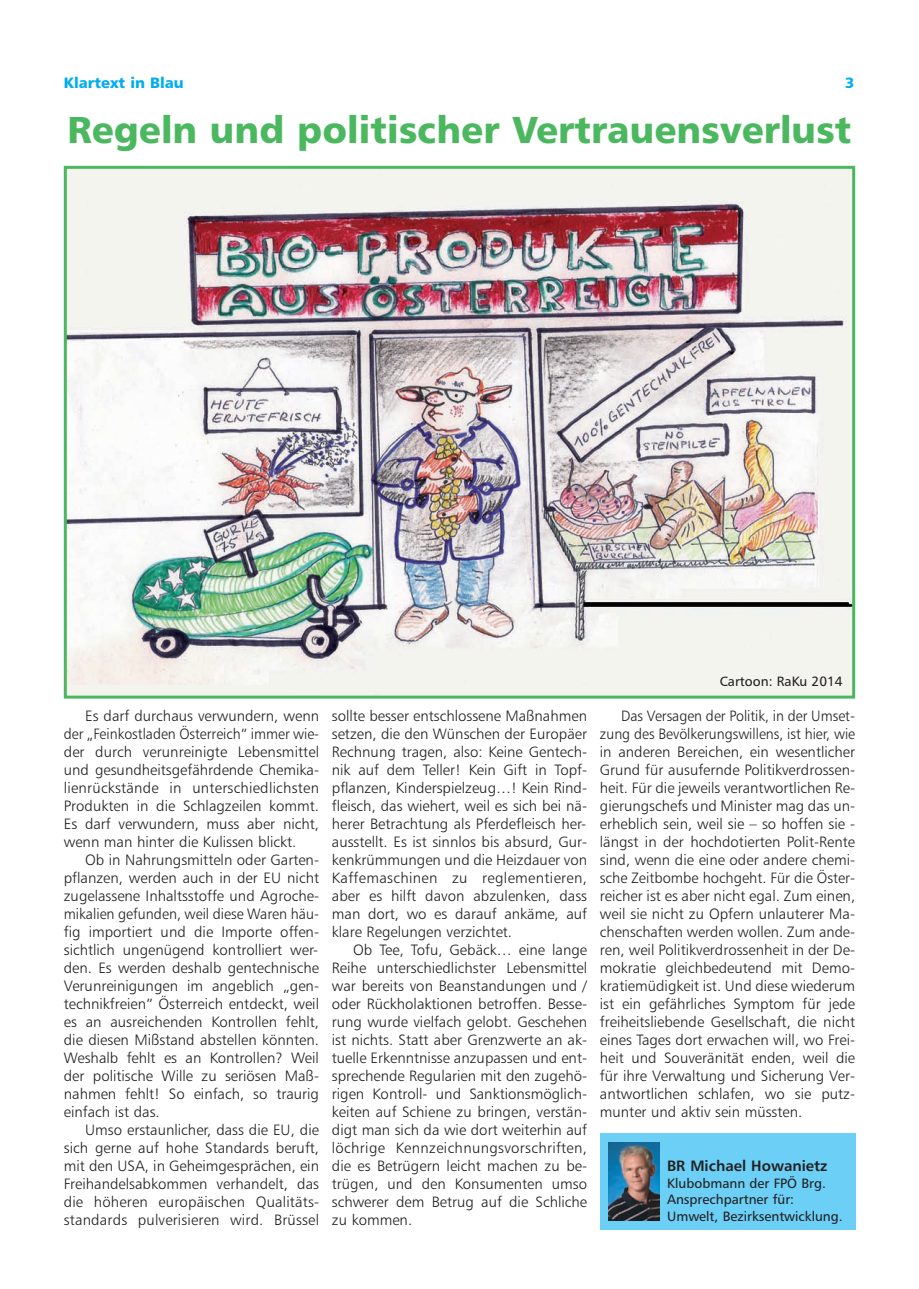
<style>
.page{position:relative;width:919px;height:1289px;background:#fff}
.page>*{position:absolute;margin:0;border:0;box-sizing:border-box;transform-origin:0 0}
.t1{font:37.5px "Humanist 777 BT Black B";color:#4bb860}
.t2{font:15px/18px "Humanist 777 BT Light B";color:#231f20;text-align:justify}
.t3{font:15px/18px "Humanist 777 BT Light B";color:#231f20;text-align:justify;scale:.95 1}
.t4{font:15px "Humanist 777 BT Bold B";color:#231f20}
.t5{font:15px "Humanist 777 BT Black B";color:#00aeef}
.t6{font:13.5px/16.2px "Humanist 777 BT Roman B";color:#231f20}
</style>
<div class="page">
<div style="left:600px;top:1132px;width:255px;height:97px;background:#6bcff6"></div>
<img style="left:608px;top:1142px;width:51px;height:78px">
<img style="left:68px;top:170px;width:783px;height:524px">
<div style="left:64px;top:166px;width:791px;height:532px;border:3px solid #4bb860"></div>
<p class="t5" style="left:64px;top:77px;width:121px">Klartext in Blau</p>
<p class="t5" style="left:845px;top:77px;width:11px">3</p>
<h1 class="t1" style="left:67px;top:115px;width:785px">Regeln und politischer Vertrauensverlust</h1>
<p class="t2" style="left:64px;top:708px;width:257px;text-indent:21px">Es darf durchaus verwundern, wenn der „Feinkostladen Österreich“ immer wie - der durch verunreinigte Lebensmittel und gesundheitsgefährdende Chemi ka - lienrückstände in unterschiedlichsten Pro dukten in die Schlagzeilen kommt.<br>Es darf verwundern, muss aber nicht, wenn man hinter die Kulissen blickt.</p>
<p class="t2" style="left:64px;top:852px;width:257px;text-indent:21px">Ob in Nahrungsmitteln oder Garten - pflanzen, werden auch in der EU nicht zu gelassene Inhaltsstoffe und Agroche - mikalien gefunden, weil diese Waren häu - fig importiert und die Importe offen&shy;sichtlich ungenügend kontrolliert wer&shy;den. Es werden deshalb gentechnische Verunreinigungen im angeblich „gen&shy;technikfreien“ Österreich entdeckt, weil es an ausreichenden Kontrollen fehlt, die diesen Mißstand abstellen könnten.<br>Weshalb fehlt es an Kontrollen? Weil der politische Wille zu seriösen Maß - nah men fehlt! So einfach, so traurig ein fach ist das.</p>
<p class="t2" style="left:64px;top:1122px;width:257px;text-indent:21px">Umso erstaunlicher, dass die EU, die sich gerne auf hohe Standards beruft, mit den USA, in Geheimgesprächen, ein Freihandelsabkommen verhandelt, das die höheren europäischen Quali täts - stan dards pulverisieren wird. Brüssel</p>
<p class="t2" style="left:332px;top:708px;width:257px">soll te besser entschlossene Maßnahmen setzen, die den Wünschen der Europäer Rechnung tragen, also: Keine Gen tech - nik auf dem Teller! Kein Gift in Topf - pflan zen, Kinderspielzeug…! Kein Rind - fleisch, das wiehert, weil es sich bei nä - herer Betrachtung als Pferdefleisch her&shy;ausstellt. Es ist sinnlos bis absurd, Gur - kenkrümmungen und die Heizdauer von Kaffemaschinen zu reglementieren, aber es hilft davon abzulenken, dass man dort, wo es darauf ankäme, auf klare Regelungen verzichtet.</p>
<p class="t2" style="left:332px;top:942px;width:257px;text-indent:21px">Ob Tee, Tofu, Gebäck… eine lange Rei he unterschiedlichster Lebensmittel war bereits von Beanstandungen und / oder Rückholaktionen betroffen. Besse - rung wurde vielfach gelobt. Geschehen ist nichts. Statt aber Grenzwerte an ak - tuelle Erkenntnisse anzupassen und ent - sprechende Regularien mit den zugehö - rigen Kontroll- und Sanktions möglich - kei ten auf Schiene zu bringen, verstän - digt man sich da wie dort weiterhin auf löchrige Kennzeichnungsvorschriften, die es Betrügern leicht machen zu be - trügen, und den Konsumenten umso schwe rer dem Betrug auf die Schliche zu kommen.</p>
<p class="t6" style="left:719px;top:673px;width:124px">Cartoon: RaKu 2014</p>
<p class="t3" style="left:600px;top:708px;width:270px;text-indent:21px">Das Versagen der Politik, in der Um set - zung des Bevölkerungswillens, ist hier, wie in anderen Bereichen, ein we sentlicher Grund für ausufernde Politik ver dros sen - heit. Für die jeweils verantwortlichen Re - gierungschefs und Minis ter mag das un - er heblich sein, weil sie – so hoffen sie - längst in der hoch do tier ten Polit-Rente sind, wenn die eine oder andere chemi - sche Zeitbombe hochgeht. Für die Öster - reicher ist es aber nicht egal. Zum einen, weil sie nicht zu Op fern unlauterer Ma - chenschaften werden wollen. Zum an de - ren, weil Politik ver drossenheit in der De - mokratie gleichbedeutend mit Demo - kratiemüdigkeit ist. Und diese wiederum ist ein gefährliches Symptom für jede freiheitsliebende Ge sellschaft, die nicht eines Tages dort er wachen will, wo Frei - heit und Sou verä nität enden, weil die für ihre Verwaltung und Sicherung Ver - antwortlichen schla fen, wo sie putz&shy;munter und aktiv sein müssten.</p>
<p class="t4" style="left:667px;top:1157px;width:162px">BR Michael Howanietz</p>
<p class="t6" style="left:667px;top:1175px;width:177px">Klubobmann der FPÖ Brg.<br>Ansprechpartner für:<br>Umwelt, Bezirksentwicklung.</p>
</div>
